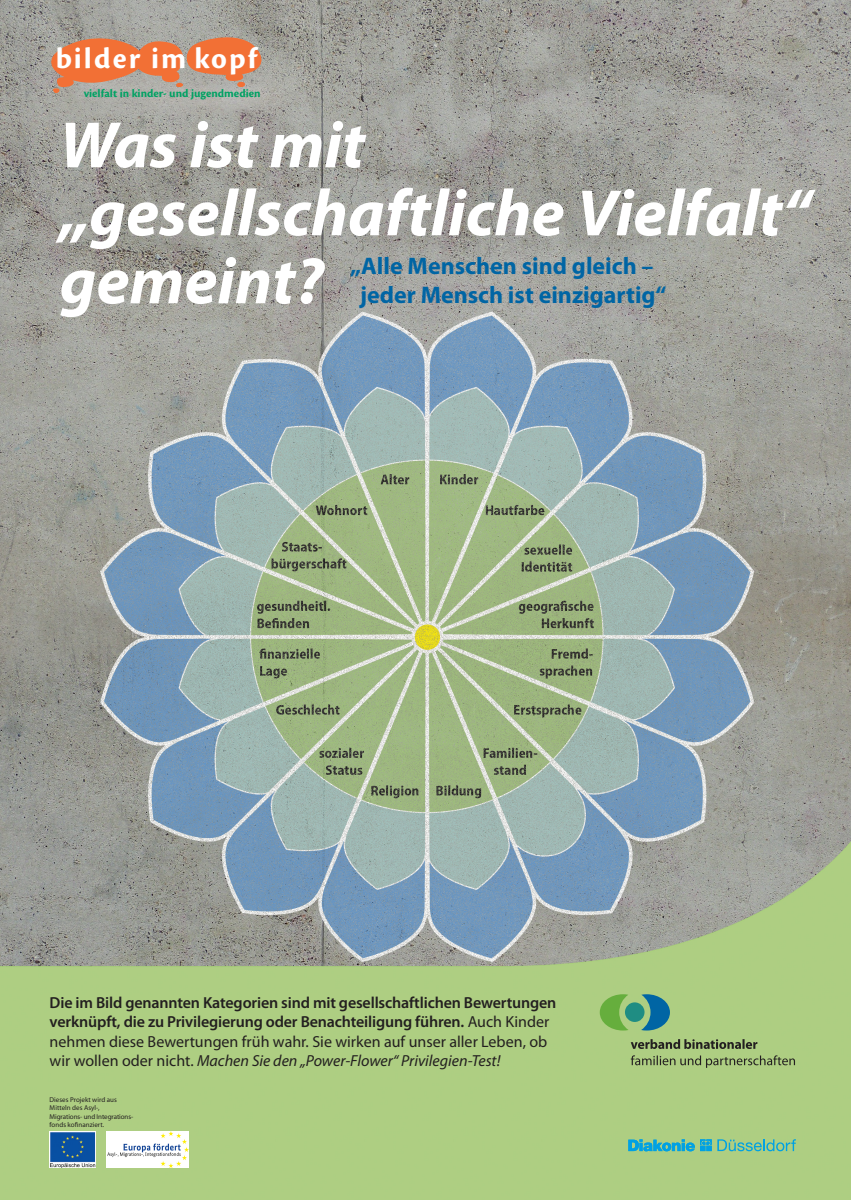
<style>
.page{position:relative;width:851px;height:1200px;background:#fff}
.page>*{position:absolute;margin:0;border:0;box-sizing:border-box;transform-origin:0 0}
.t1{font:italic 700 66px/68px "Myriad Pro";color:#fff}
.t2{font:700 30.8px "Cronos Pro";letter-spacing:.065em;color:#fff}
.t3{font:700 24px/28.8px "Myriad Pro";color:#0065a4;text-align:center}
.t4{font:600 16px/19.2px "Myriad Pro";letter-spacing:-.01em;color:#231f20}
.t5{font:700 11.9px "Cronos Pro";color:#00a263}
.t6{font:7px/8.4px "Myriad Pro";letter-spacing:.005em;color:#231f20}
.s1{font-weight:400}
.s2{font-weight:400;font-style:italic}
</style>
<div class="page">
<img style="left:0;top:0;width:850px;height:1199px">
<svg style="left:630px;top:1055px;width:164px;height:12px;background:#8fa76c"></svg>
<svg style="left:630px;top:1038px;width:127px;height:10px"></svg>
<div style="left:625px;top:1002px;width:19px;height:19px;background:#1f8d83;border-radius:50%"></div>
<svg style="left:599px;top:993px;width:29px;height:37px"></svg>
<svg style="left:641px;top:993px;width:29px;height:37px"></svg>
<svg style="left:38px;top:30px;width:228px;height:64px;background:#cb8c6d"></svg>
<img style="left:50px;top:1130px;width:45px;height:36px">
<img style="left:106px;top:1131px;width:82px;height:36px">
<svg style="left:717px;top:1138px;width:78px;height:12px"></svg>
<svg style="left:628px;top:1138px;width:83px;height:12px"></svg>
<h2 class="t2" style="left:56px;top:41px;width:203px">bilder im kopf</h2>
<p class="t5" style="left:84px;top:87px;width:178px">vielfalt in kinder- und jugendmedien</p>
<h1 class="t1" style="left:60px;top:109px;width:753px">Was ist mit „gesellschaftliche Vielfalt“ gemeint?</h1>
<h3 class="t3" style="left:350px;top:251px;width:318px">„Alle Menschen sind gleich – jeder Mensch ist einzigartig“</h3>
<p class="t4" style="left:50px;top:992px;width:508px">Die im Bild genannten Kategorien sind mit gesellschaftlichen Bewertungen verknüpft, die zu Privilegierung oder Benachteiligung führen. <span class="s1">Auch Kinder nehmen diese Bewertungen früh wahr. Sie wirken auf unser aller Leben, ob wir wollen oder nicht.</span> <span class="s2">Machen Sie den „Power-Flower“ Privilegien-Test!</span></p>
<p class="t6" style="left:50px;top:1094px;width:85px">Dieses Projekt wird aus<br>Mitteln des Asyl-,<br>Migrations- und Integrations&shy;fonds kofinanziert.</p>
</div>
